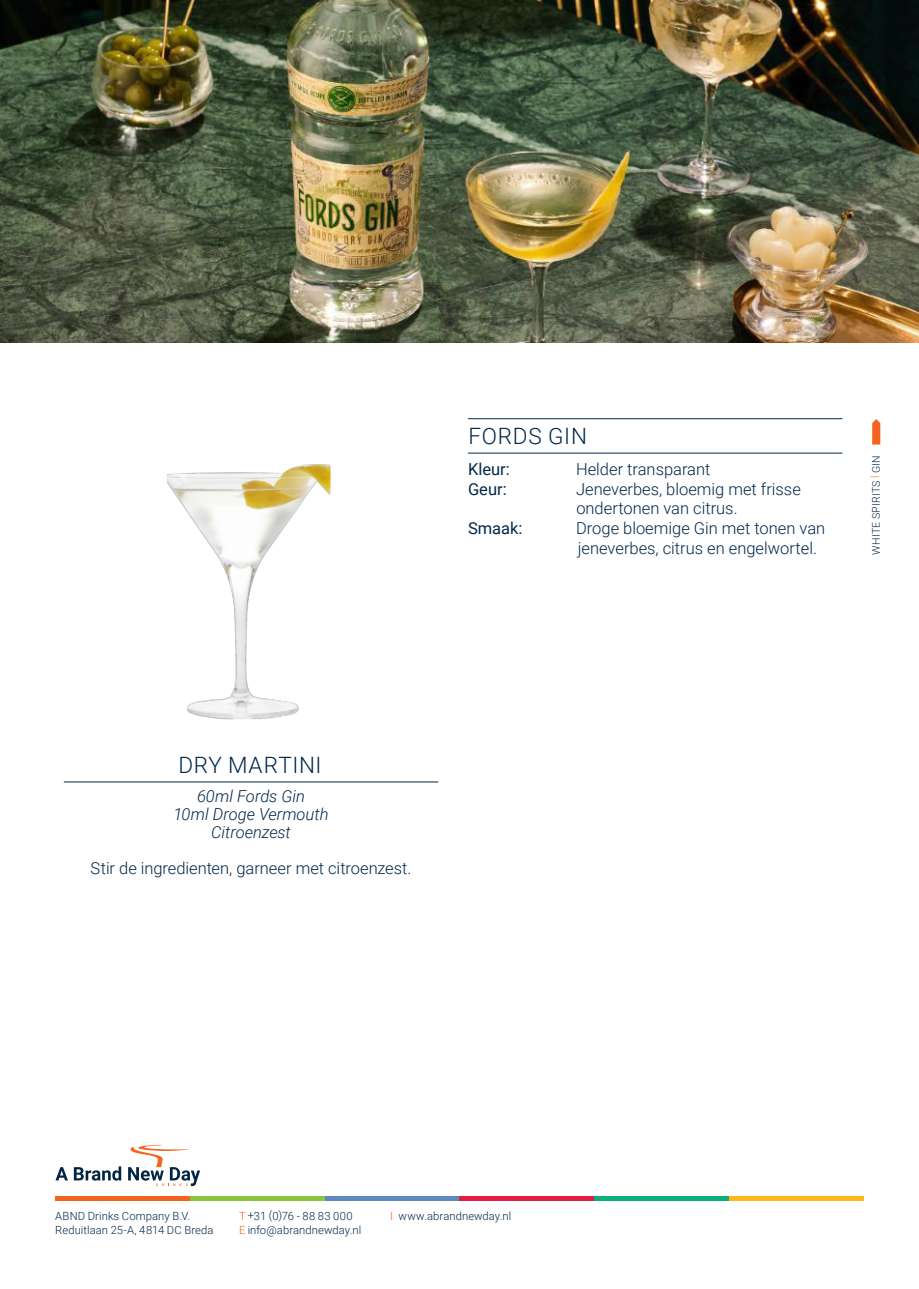
<style>
.page{position:relative;width:919px;height:1289px;background:#fff}
.page>*{position:absolute;margin:0;border:0;box-sizing:border-box;transform-origin:0 0}
.Titel_lijn-boven_onder{font:300 22.5px "Roboto";letter-spacing:.035em;color:#00284a}
.Ingredienten{font:300 16.5px/19.8px "Roboto";color:#00284a}
.Ingredienten-2{font:italic 300 16.5px/18px "Roboto";color:#00284a;text-align:center}
.t1{font:16.5px "Roboto";color:#00284a}
.t2{font:300 11.25px "Roboto";letter-spacing:.005em;color:#00284a}
.t3{font:300 11.25px "Roboto";letter-spacing:.03em;color:#00284a}
.t4{font:300 10.5px "Roboto";letter-spacing:.02em;color:#00284a}
.s1{color:#f36421}
</style>
<div class="page">
<hr style="left:55px;top:1196px;width:135px;height:4px;background:#f36421">
<hr style="left:190px;top:1196px;width:135px;height:4px;background:#8bc63e">
<hr style="left:325px;top:1196px;width:134px;height:4px;background:#5f88be">
<hr style="left:459px;top:1196px;width:135px;height:4px;background:#e31c41">
<hr style="left:594px;top:1196px;width:135px;height:4px;background:#09af7c">
<hr style="left:729px;top:1196px;width:134px;height:4px;background:#fcb814">
<svg style="left:55px;top:1167px;width:13px;height:13px"></svg>
<svg style="left:74px;top:1166px;width:47px;height:14px"></svg>
<svg style="left:128px;top:1144px;width:72px;height:41px"></svg>
<img style="left:0;top:0;width:918px;height:343px">
<img style="left:167px;top:464px;width:163px;height:256px">
<hr style="left:468px;top:418px;width:374px;height:1px;background:#00284a">
<hr style="left:468px;top:453px;width:374px;height:1px;background:#00284a">
<hr style="left:64px;top:781px;width:374px;height:1px;background:#00284a">
<svg style="left:872px;top:419px;width:8px;height:25px"></svg>
<p class="Titel_lijn-boven_onder" style="left:468px;top:420px;width:120px">FORDS GIN</p>
<p class="t1" style="left:468px;top:457px;width:43px">Kleur:</p>
<p class="Ingredienten" style="left:576px;top:458px;width:136px">Helder transparant</p>
<p class="t1" style="left:468px;top:477px;width:40px">Geur:</p>
<p class="Ingredienten" style="left:576px;top:478px;width:226px">Jeneverbes, bloemig met frisse ondertonen van citrus.</p>
<p class="t1" style="left:468px;top:517px;width:56px">Smaak:</p>
<p class="Ingredienten" style="left:576px;top:518px;width:251px">Droge bloemige Gin met tonen van</p>
<p class="Ingredienten" style="left:578px;top:537px;width:241px">jeneverbes, citrus en engelwortel.</p>
<p class="t4" style="left:868px;top:554px;width:101px;rotate:-90deg">WHITE SPIRITS <span class="s1">|</span> GIN</p>
<p class="Titel_lijn-boven_onder" style="left:178px;top:749px;width:145px">DRY MARTINI</p>
<p class="Ingredienten-2" style="left:173px;top:786px;width:156px">60ml Fords Gin<br>10ml Droge Vermouth<br>Citroenzest</p>
<p class="Ingredienten" style="left:91px;top:857px;width:322px">Stir de ingredienten, garneer met citroenzest.</p>
<p class="t3" style="left:239px;top:1208px;width:115px"><span class="s1">T</span> +31 (0)76 - 88 83 000</p>
<p class="t2" style="left:239px;top:1221px;width:123px"><span class="s1">E</span> info@abrandnewday.nl</p>
<p class="t2" style="left:55px;top:1208px;width:136px">ABND Drinks Company B.V.</p>
<p class="t2" style="left:390px;top:1208px;width:123px"><span class="s1">I</span> www.abrandnewday.nl</p>
<p class="t2" style="left:55px;top:1221px;width:160px">Reduitlaan 25-A, 4814 DC Breda</p>
</div>
